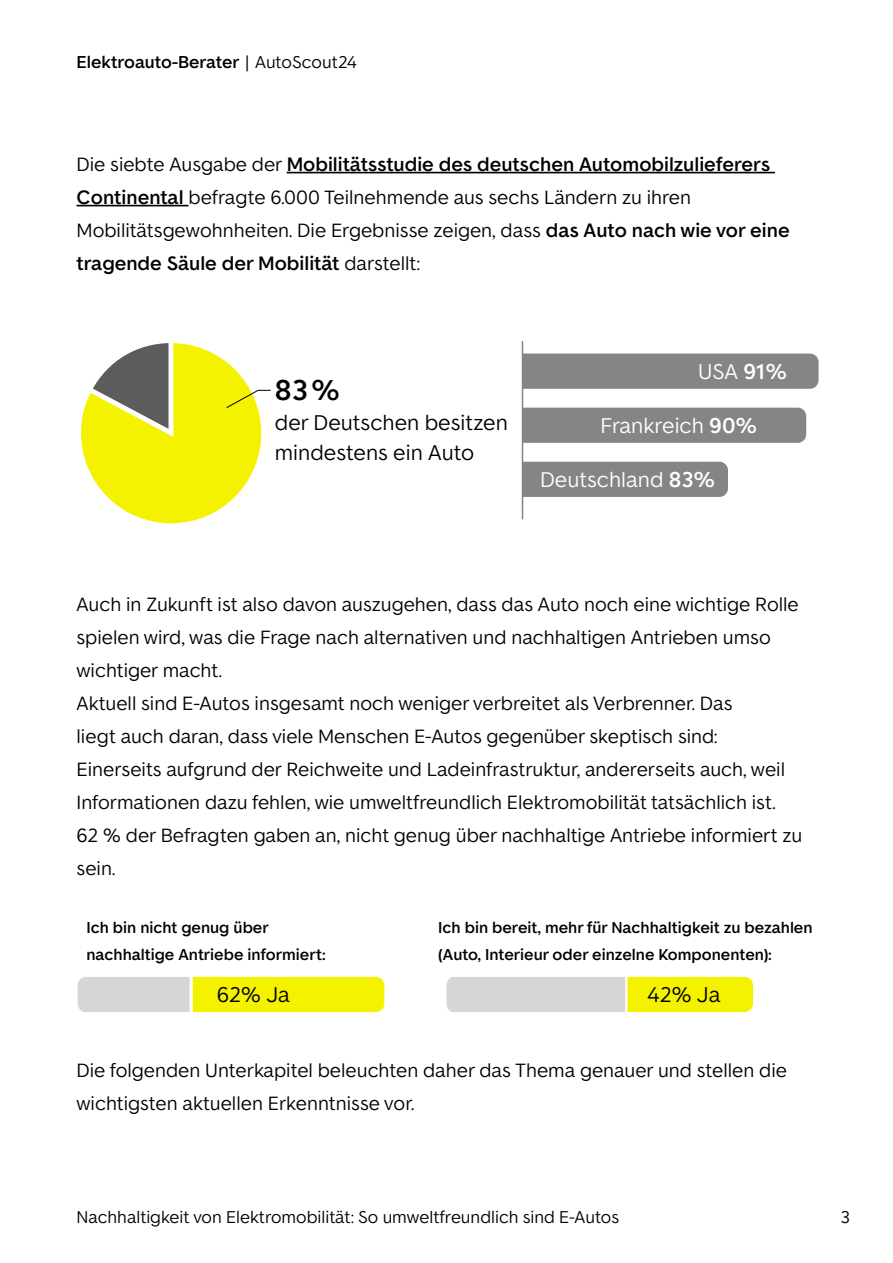
<style>
.page{position:relative;width:893px;height:1263px;background:#fff}
.page>*{position:absolute;margin:0;border:0;box-sizing:border-box;transform-origin:0 0}
.t1{font:700 30px "Make It Sans";color:#000}
.t2{font:22.5px/30px "Make It Sans";color:#000}
.t3{font:22.5px "Make It Sans";color:#fff}
.t4{font:20.25px/33px "Make It Sans";color:#000}
.t5{font:18px "Make It Sans";color:#000}
.t6{font:700 18px "Make It Sans";color:#000}
.t7{font:700 16.5px/27px "Make It Sans";color:#000}
.s1{font-weight:400}
.s2{font-weight:700}
</style>
<div class="page">
<hr style="left:287px;top:172px;width:488px;height:1px;background:#000">
<hr style="left:77px;top:205px;width:111px;height:1px;background:#000">
<div style="left:523px;top:354px;width:296px;height:35px;background:#858585"></div>
<div style="left:523px;top:408px;width:283px;height:35px;background:#858585"></div>
<div style="left:523px;top:462px;width:205px;height:35px;background:#858585"></div>
<hr style="left:522px;top:341px;width:1px;height:178px;background:#858585">
<svg style="left:78px;top:977px;width:306px;height:35px;background:#e9e851"></svg>
<svg style="left:446px;top:977px;width:307px;height:35px;background:#e3e17f"></svg>
<svg style="left:81px;top:343px;width:190px;height:181px"></svg>
<p class="t6" style="left:77px;top:51px;width:282px">Elektroauto-Berater <span class="s1">| AutoScout24</span></p>
<p class="t4" style="left:77px;top:147px;width:715px">Die siebte Ausgabe der <span class="s2">Mobilitätsstudie des deutschen Automobilzulieferers Continental</span> befragte 6.000 Teilnehmende aus sechs Ländern zu ihren Mobilitätsgewohnheiten. Die Ergebnisse zeigen, dass <span class="s2">das Auto nach wie vor eine tragende Säule der Mobilität</span> darstellt:</p>
<h1 class="t1" style="left:275px;top:372px;width:67px">83 %</h1>
<p class="t2" style="left:275px;top:407px;width:235px">der Deutschen besitzen mindestens ein Auto</p>
<p class="t3" style="left:698px;top:359px;width:91px">USA <span class="s2">91%</span></p>
<p class="t3" style="left:601px;top:413px;width:158px">Frankreich <span class="s2">90%</span></p>
<p class="t3" style="left:540px;top:467px;width:176px">Deutschland <span class="s2">83%</span></p>
<p class="t4" style="left:77px;top:587px;width:727px">Auch in Zukunft ist also davon auszugehen, dass das Auto noch eine wichtige Rolle spielen wird, was die Frage nach alternativen und nachhaltigen Antrieben umso wichtiger macht.<br>Aktuell sind E-Autos insgesamt noch weniger verbreitet als Verbrenner. Das<br>liegt auch daran, dass viele Menschen E-Autos gegenüber skeptisch sind:<br>Einerseits aufgrund der Reichweite und Ladeinfrastruktur, andererseits auch, weil Informationen dazu fehlen, wie umweltfreundlich Elektromobilität tatsächlich ist.<br>62 % der Befragten gaben an, nicht genug über nachhaltige Antriebe informiert zu sein.</p>
<p class="t7" style="left:86px;top:913px;width:240px">Ich bin nicht genug über nachhaltige Antriebe informiert:</p>
<p class="t7" style="left:438px;top:913px;width:376px">Ich bin bereit, mehr für Nachhaltigkeit zu bezahlen (Auto, Interieur oder einzelne Komponenten):</p>
<p class="t2" style="left:217px;top:980px;width:74px">62% Ja</p>
<p class="t2" style="left:647px;top:980px;width:74px">42% Ja</p>
<p class="t4" style="left:77px;top:1054px;width:712px">Die folgenden Unterkapitel beleuchten daher das Thema genauer und stellen die wichtigsten aktuellen Erkenntnisse vor.</p>
<p class="t5" style="left:77px;top:1207px;width:544px">Nachhaltigkeit von Elektromobilität: So umweltfreundlich sind E-Autos</p>
<p class="t5" style="left:840px;top:1207px;width:11px">3</p>
</div>
